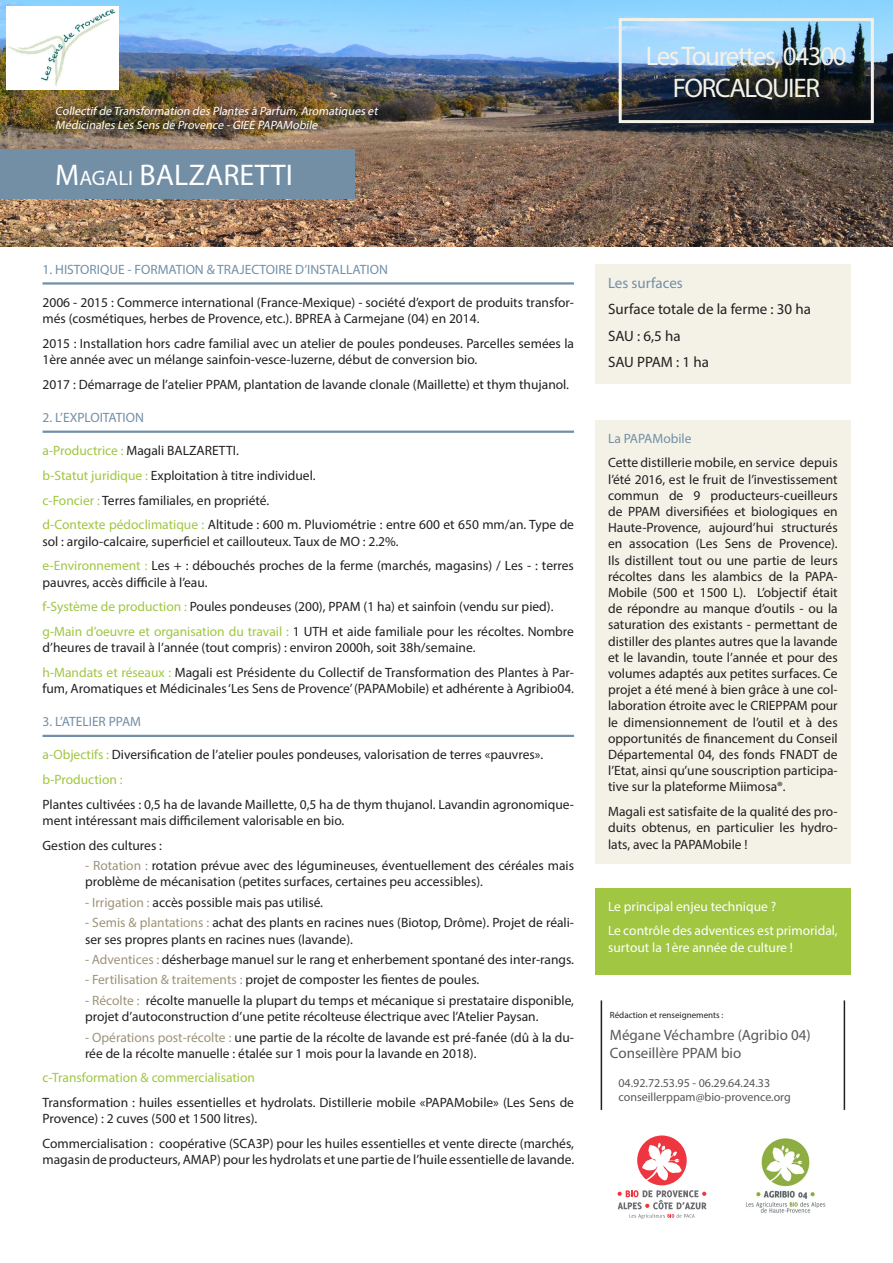
<style>
.page{position:relative;width:893px;height:1263px;background:#fff}
.page>*{position:absolute;margin:0;border:0;box-sizing:border-box;transform-origin:0 0}
.t1{font:30px "Myriad Pro";color:#fff}
.t2{font:27px/32.4px "Myriad Pro";letter-spacing:-.05em;color:#f4f2e7;text-align:center}
.CORPS_DE_TEXTE{font:15px "Myriad Pro";color:#231f20}
.t3{font:15px/18px "Myriad Pro";color:#57585a}
.CORPS_DE_TEXTE-2{font:15px "Myriad Pro";color:#728fa6}
.CORPS_DE_TEXTE-3{font:13.5px/16.2px "Myriad Pro";color:#231f20}
.CORPS_DE_TEXTE-4{font:13.5px "Myriad Pro";color:#728fa6}
.CORPS_DE_TEXTE-5{font:13.5px/16.2px "Myriad Pro";color:#fff}
.CORPS_DE_TEXTE-6{font:13.5px "Myriad Pro";color:#a0c642}
.t4{font:italic 12px/14.4px "Myriad Pro";color:#fff}
.t5{font:12px/14.4px "Myriad Pro";color:#57585a}
.t6{font:9px "Myriad Pro";color:#231f20}
.s1{font-size:21px}
.s2{color:#a0c642}
.s3{color:#9e9379}
</style>
<div class="page">
<img style="left:0;top:0;width:893px;height:247px">
<div style="left:0;top:149px;width:354px;height:50px;background:#728fa6"></div>
<img style="left:617px;top:17px;width:258px;height:108px">
<div style="left:595px;top:264px;width:255px;height:119px;background:#f4f2e7"></div>
<img style="left:746px;top:1138px;width:80px;height:75px">
<svg style="left:618px;top:1135px;width:88px;height:84px"></svg>
<hr style="left:601px;top:1000px;width:1px;height:110px;background:#231f20">
<hr style="left:844px;top:1000px;width:1px;height:110px;background:#231f20">
<hr style="left:43px;top:282px;width:531px;height:3px;background:#728fa6">
<hr style="left:43px;top:431px;width:531px;height:2px;background:#728fa6">
<hr style="left:43px;top:735px;width:531px;height:2px;background:#728fa6">
<div style="left:595px;top:888px;width:255px;height:86px;background:#a0c642"></div>
<img style="left:6px;top:7px;width:112px;height:82px">
<div style="left:595px;top:420px;width:255px;height:443px;background:#f4f2e7"></div>
<p class="t4" style="left:55px;top:103px;width:326px">Collectif de Transformation des Plantes à Parfum,Aromatiques et<br>Médicinales Les Sens de Provence -GIEE PAPAMobile</p>
<p class="t1" style="left:55px;top:156px;width:235px">M<span class="s1">agali</span> BALZARETTI</p>
<p class="CORPS_DE_TEXTE-4" style="left:43px;top:261px;width:347px">1. HISTORIQUE - FORMATION &amp; TRAJECTOIRE D’INSTALLATION</p>
<p class="CORPS_DE_TEXTE-3" style="left:43px;top:294px;width:533px">2006 - 2015 : Commerce international (France-Mexique) - société d’export de produits transfor&shy;més (cosmétiques, herbes de Provence, etc.). BPREA à Carmejane (04) en 2014.</p>
<p class="CORPS_DE_TEXTE-3" style="left:43px;top:335px;width:533px">2015 : Installation hors cadre familial avec un atelier de poules pondeuses. Parcelles semées la<br>1ère année avec un mélange sainfoin-vesce-luzerne, début de conversion bio.</p>
<p class="CORPS_DE_TEXTE-3" style="left:43px;top:376px;width:528px">2017 : Démarrage de l’atelier PPAM, plantation de lavande clonale (Maillette) et thym thujanol.</p>
<p class="CORPS_DE_TEXTE-4" style="left:43px;top:409px;width:103px">2. L’EXPLOITATION</p>
<p class="CORPS_DE_TEXTE-3" style="left:43px;top:442px;width:198px"><span class="s2">a-Productrice :</span> Magali BALZARETTI.</p>
<p class="CORPS_DE_TEXTE-3" style="left:43px;top:467px;width:274px"><span class="s2">b-Statut juridique :</span> Exploitation à titre individuel.</p>
<p class="CORPS_DE_TEXTE-3" style="left:43px;top:492px;width:228px"><span class="s2">c-Foncier :</span> Terres familiales, en propriété.</p>
<p class="CORPS_DE_TEXTE-3" style="left:43px;top:517px;width:533px"><span class="s2">d-Contexte pédoclimatique :</span> Altitude : 600 m. Pluviométrie : entre 600 et 650 mm/an. Type de sol : argilo-calcaire, superficiel et caillouteux. Taux de MO : 2.2%.</p>
<p class="CORPS_DE_TEXTE-3" style="left:43px;top:557px;width:533px"><span class="s2">e-Environnement :</span> Les + : débouchés proches de la ferme (marchés, magasins) / Les - : terres pauvres, accès difficile à l’eau.</p>
<p class="CORPS_DE_TEXTE-3" style="left:43px;top:598px;width:512px"><span class="s2">f-Système de production :</span> Poules pondeuses (200), PPAM (1 ha) et sainfoin (vendu sur pied).</p>
<p class="CORPS_DE_TEXTE-3" style="left:43px;top:623px;width:533px"><span class="s2">g-Main d’oeuvre et organisation du travail :</span> 1 UTH et aide familiale pour les récoltes. Nombre d’heures de travail à l’année (tout compris) : environ 2000h, soit 38h/semaine.</p>
<p class="CORPS_DE_TEXTE-3" style="left:43px;top:664px;width:533px"><span class="s2">h-Mandats et réseaux :</span> Magali est Présidente du Collectif de Transformation des Plantes à Par&shy;fum, Aromatiques et Médicinales ‘Les Sens de Provence’ (PAPAMobile) et adhérente à Agribio04.</p>
<p class="CORPS_DE_TEXTE-4" style="left:43px;top:713px;width:100px">3. L’ATELIER PPAM</p>
<p class="CORPS_DE_TEXTE-3" style="left:43px;top:747px;width:502px"><span class="s2">a-Objectifs :</span> Diversification de l’atelier poules pondeuses, valorisation de terres «pauvres».</p>
<p class="CORPS_DE_TEXTE-6" style="left:43px;top:771px;width:82px">b-Production :</p>
<p class="CORPS_DE_TEXTE-3" style="left:43px;top:796px;width:533px">Plantes cultivées : 0,5 ha de lavande Maillette, 0,5 ha de thym thujanol. Lavandin agronomique&shy;ment intéressant mais difficilement valorisable en bio.</p>
<p class="CORPS_DE_TEXTE-3" style="left:43px;top:837px;width:121px">Gestion des cultures :</p>
<p class="CORPS_DE_TEXTE-3" style="left:85px;top:857px;width:490px"><span class="s3">- Rotation :</span> rotation prévue avec des légumineuses, éventuellement des céréales mais problème de mécanisation (petites surfaces, certaines peu accessibles).</p>
<p class="CORPS_DE_TEXTE-3" style="left:85px;top:894px;width:240px"><span class="s3">- Irrigation :</span> accès possible mais pas utilisé.</p>
<p class="CORPS_DE_TEXTE-3" style="left:85px;top:914px;width:490px"><span class="s3">- Semis &amp; plantations :</span> achat des plants en racines nues (Biotop, Drôme). Projet de réali&shy;ser ses propres plants en racines nues (lavande).</p>
<p class="CORPS_DE_TEXTE-3" style="left:85px;top:951px;width:491px"><span class="s3">- Adventices :</span> désherbage manuel sur le rang et enherbement spontané des inter-rangs.</p>
<p class="CORPS_DE_TEXTE-3" style="left:85px;top:972px;width:396px"><span class="s3">- Fertilisation &amp; traitements :</span> projet de composter les fientes de poules.</p>
<p class="CORPS_DE_TEXTE-3" style="left:85px;top:992px;width:490px"><span class="s3">- Récolte :</span> récolte manuelle la plupart du temps et mécanique si prestataire disponible, projet d’autoconstruction d’une petite récolteuse électrique avec l’Atelier Paysan.</p>
<p class="CORPS_DE_TEXTE-3" style="left:85px;top:1029px;width:490px"><span class="s3">- Opérations post-récolte :</span> une partie de la récolte de lavande est pré-fanée (dû à la du&shy;rée de la récolte manuelle : étalée sur 1 mois pour la lavande en 2018).</p>
<p class="CORPS_DE_TEXTE-6" style="left:43px;top:1070px;width:214px">c-Transformation &amp; commercialisation</p>
<p class="CORPS_DE_TEXTE-3" style="left:43px;top:1094px;width:533px">Transformation : huiles essentielles et hydrolats. Distillerie mobile «PAPAMobile» (Les Sens de<br>Provence) : 2 cuves (500 et 1500 litres).</p>
<p class="CORPS_DE_TEXTE-3" style="left:43px;top:1135px;width:533px">Commercialisation : coopérative (SCA3P) pour les huiles essentielles et vente directe (marchés, magasin de producteurs, AMAP) pour les hydrolats et une partie de l’huile essentielle de lavande.</p>
<p class="t2" style="left:646px;top:39px;width:203px">Les Tourettes, 04300<br>FORCALQUIER</p>
<p class="CORPS_DE_TEXTE-2" style="left:608px;top:273px;width:76px">Les surfaces</p>
<p class="CORPS_DE_TEXTE" style="left:608px;top:300px;width:204px">Surface totale de la ferme : 30 ha</p>
<p class="CORPS_DE_TEXTE" style="left:608px;top:326px;width:74px">SAU : 6,5 ha</p>
<p class="CORPS_DE_TEXTE" style="left:608px;top:353px;width:102px">SAU PPAM : 1 ha</p>
<p class="CORPS_DE_TEXTE-4" style="left:608px;top:430px;width:85px">La PAPAMobile</p>
<p class="CORPS_DE_TEXTE-3" style="left:608px;top:455px;width:231px;text-align:justify">Cette distillerie mobile, en service depuis l’été 2016, est le fruit de l’investissement commun de 9 producteurs-cueilleurs de PPAM diversifiées et biologiques en Haute-Provence, aujourd’hui structurés en assocation (Les Sens de Provence).<br>Ils distillent tout ou une partie de leurs récoltes dans les alambics de la PAPA-Mobile (500 et 1500 L). L’objectif était de répondre au manque d’outils - ou la saturation des existants - permettant de distiller des plantes autres que la lavande et le lavandin, toute l’année et pour des volumes adaptés aux petites surfaces. Ce projet a été mené à bien grâce à une col&shy;laboration étroite avec le CRIEPPAM pour le dimensionnement de l’outil et à des opportunités de financement du Conseil Départemental 04, des fonds FNADT de l’Etat, ainsi qu’une souscription participa&shy;tive sur la plateforme Miimosa®.</p>
<p class="CORPS_DE_TEXTE-3" style="left:608px;top:803px;width:231px;text-align:justify">Magali est satisfaite de la qualité des pro&shy;duits obtenus, en particulier les hydro&shy;lats, avec la PAPAMobile !</p>
<p class="CORPS_DE_TEXTE-5" style="left:608px;top:898px;width:170px">Le principal enjeu technique ?</p>
<p class="CORPS_DE_TEXTE-5" style="left:608px;top:922px;width:231px">Le contrôle des adventices est primoridal, surtout la 1ère année de culture !</p>
<p class="t6" style="left:610px;top:1009px;width:115px">Rédaction et renseignements :</p>
<p class="t3" style="left:610px;top:1026px;width:202px">Mégane Véchambre (Agribio 04)<br>Conseillère PPAM bio</p>
<p class="t5" style="left:618px;top:1075px;width:174px">04.92.72.53.95 - 06.29.64.24.33 conseillerppam@bio-provence.org</p>
</div>
